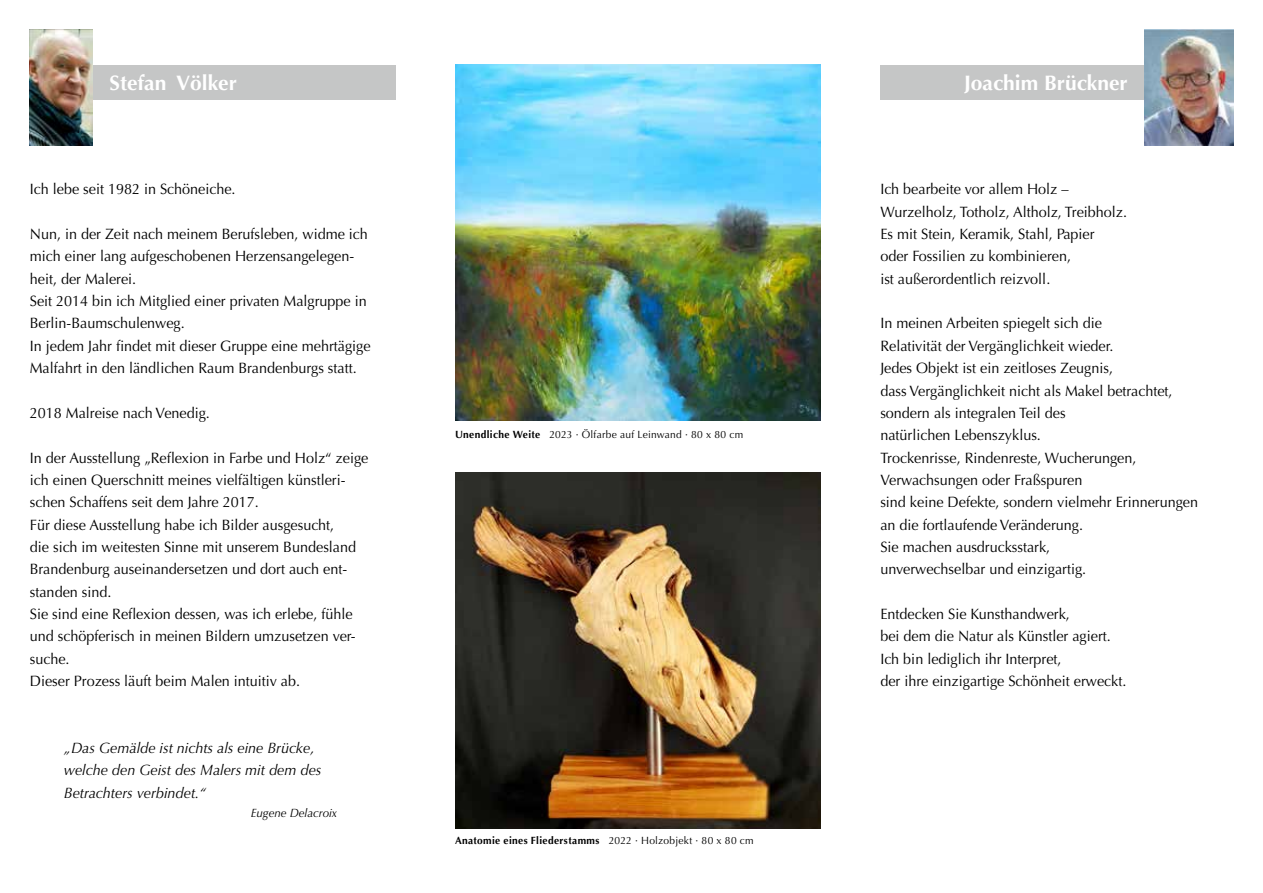
<style>
.page{position:relative;width:1263px;height:893px;background:#fff}
.page>*{position:absolute;margin:0;border:0;box-sizing:border-box;transform-origin:0 0}
.t1{font:700 21px "Optima";color:#fff}
.t2{font:15px/22.4px "Optima";color:#000;scale:.96 1}
.t3{font:italic 15px/22.4px "Optima";color:#000;scale:.96 1}
.t4{font:italic 12px "Optima";color:#000;scale:.96 1}
.t5{font:700 10.5px "Optima";letter-spacing:.04em;color:#000}
.t6{font:10.5px "Optima";letter-spacing:.02em;color:#000}
.s1{font-weight:700}
.s2{font-weight:400}
</style>
<div class="page">
<img style="left:455px;top:65px;width:366px;height:356px">
<img style="left:455px;top:472px;width:366px;height:356px">
<div style="left:30px;top:65px;width:365px;height:34px;background:#c5c6c6"></div>
<div style="left:880px;top:65px;width:353px;height:34px;background:#c5c6c6"></div>
<img style="left:30px;top:30px;width:63px;height:115px">
<img style="left:1145px;top:30px;width:88px;height:115px">
<h1 class="t1" style="left:110px;top:71px;width:129px">Stefan Völker</h1>
<p class="t2" style="left:30px;top:178px;width:216px">Ich lebe seit 1982 in Schöneiche.</p>
<p class="t2" style="left:30px;top:223px;width:356px">Nun, in der Zeit nach meinem Berufsleben, widme ich mich einer lang aufgeschobenen Herzensangelegen&shy;heit, der Malerei.<br>Seit 2014 bin ich Mitglied einer privaten Malgruppe in Berlin-Baumschulenweg.<br>In jedem Jahr findet mit dieser Gruppe eine mehrtägige Malfahrt in den ländlichen Raum Brandenburgs statt.</p>
<p class="t2" style="left:30px;top:402px;width:189px">2018 Malreise nach Venedig.</p>
<p class="t2" style="left:30px;top:446px;width:354px">In der Ausstellung „Reflexion in Farbe und Holz“ zeige ich einen Querschnitt meines vielfältigen künstleri&shy;schen Schaffens seit dem Jahre 2017.<br>Für diese Ausstellung habe ich Bilder ausgesucht,<br>die sich im weitesten Sinne mit unserem Bundesland Brandenburg auseinandersetzen und dort auch ent&shy;standen sind.<br>Sie sind eine Reflexion dessen, was ich erlebe, fühle und schöpferisch in meinen Bildern umzusetzen ver&shy;suche.<br>Dieser Prozess läuft beim Malen intuitiv ab.</p>
<p class="t3" style="left:64px;top:737px;width:270px">„Das Gemälde ist nichts als eine Brücke, welche den Geist des Malers mit dem des<br>Betrachters verbindet.“</p>
<p class="t4" style="left:251px;top:806px;width:91px">Eugene Delacroix</p>
<p class="t6" style="left:455px;top:428px;width:290px"><span class="s1">Unendliche Weite</span> 2023 · Ölfarbe auf Leinwand · 80 x 80 cm</p>
<p class="t5" style="left:455px;top:834px;width:300px">Anatomie eines Fliederstamms <span class="s2">2022 · Holzobjekt · 80 x 80 cm</span></p>
<h1 class="t1" style="left:964px;top:71px;width:165px">Joachim Brückner</h1>
<p class="t2" style="left:880px;top:178px;width:258px">Ich bearbeite vor allem Holz – Wurzelholz, Totholz, Altholz, Treibholz.<br>Es mit Stein, Keramik, Stahl, Papier<br>oder Fossilien zu kombinieren,<br>ist außerordentlich reizvoll.</p>
<p class="t2" style="left:880px;top:312px;width:332px">In meinen Arbeiten spiegelt sich die<br>Relativität der Vergänglichkeit wieder.<br>Jedes Objekt ist ein zeitloses Zeugnis,<br>dass Vergänglichkeit nicht als Makel betrachtet, sondern als integralen Teil des<br>natürlichen Lebenszyklus.<br>Trockenrisse, Rindenreste, Wucherungen, Verwachsungen oder Fraßspuren<br>sind keine Defekte, sondern vielmehr Erinnerungen an die fortlaufende Veränderung.<br>Sie machen ausdrucksstark,<br>unverwechselbar und einzigartig.</p>
<p class="t2" style="left:880px;top:603px;width:258px">Entdecken Sie Kunsthandwerk,<br>bei dem die Natur als Künstler agiert.<br>Ich bin lediglich ihr Interpret,<br>der ihre einzigartige Schönheit erweckt.</p>
</div>
